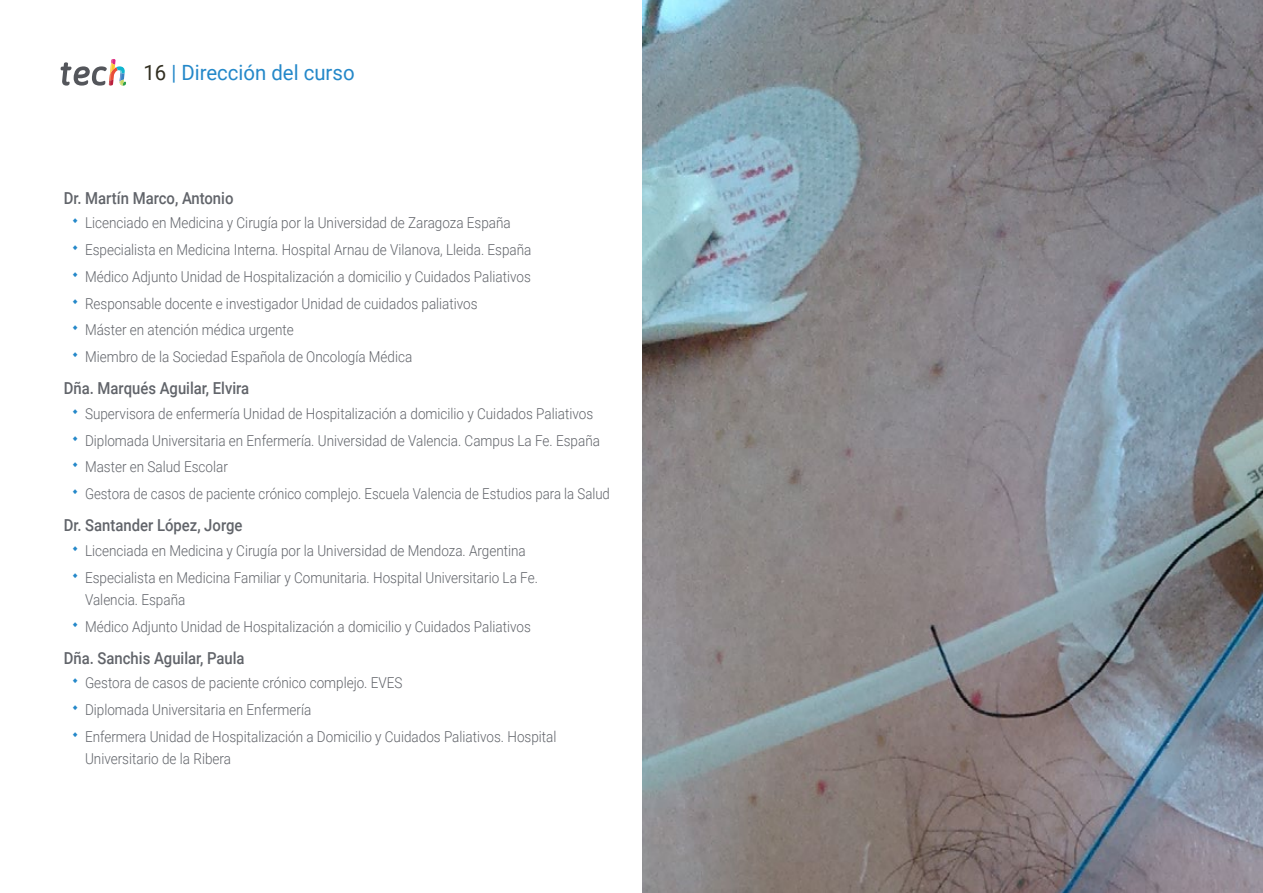
<style>
.page{position:relative;width:1263px;height:893px;background:#fff}
.page>*{position:absolute;margin:0;border:0;box-sizing:border-box;transform-origin:0 0}
.t1{font:21px "Roboto";color:#2488c9}
.t2{font:500 16.5px "Roboto";color:#61646a;scale:.9 1}
.t3{font:300 15px/26.7px "Roboto";color:#61646a;scale:.9 1}
.s1{color:#312e20}
</style>
<div class="page">
<img style="left:642px;top:0;width:621px;height:893px">
<svg style="left:61px;top:59px;width:65px;height:27px"></svg>
<h1 class="t1" style="left:144px;top:57px;width:213px"><span class="s1">16</span> | Dirección del curso</h1>
<p class="t2" style="left:64px;top:186px;width:190px">Dr. Martín Marco, Antonio</p>
<p class="t3" style="left:85px;top:209px;width:497px">Licenciado en Medicina y Cirugía por la Universidad de Zaragoza España Especialista en Medicina Interna. Hospital Arnau de Vilanova, Lleida. España Médico Adjunto Unidad de Hospitalización a domicilio y Cuidados Paliativos Responsable docente e investigador Unidad de cuidados paliativos<br>Máster en atención médica urgente<br>Miembro de la Sociedad Española de Oncología Médica</p>
<p class="t2" style="left:64px;top:377px;width:208px">Dña. Marqués Aguilar, Elvira</p>
<p class="t3" style="left:85px;top:400px;width:585px">Supervisora de enfermería Unidad de Hospitalización a domicilio y Cuidados Paliativos Diplomada Universitaria en Enfermería. Universidad de Valencia. Campus La Fe. España Master en Salud Escolar<br>Gestora de casos de paciente crónico complejo. Escuela Valencia de Estudios para la Salud</p>
<p class="t2" style="left:64px;top:514px;width:200px">Dr. Santander López, Jorge</p>
<p class="t3" style="left:85px;top:536px;width:505px">Licenciada en Medicina y Cirugía por la Universidad de Mendoza. Argentina<br>Especialista en Medicina Familiar y Comunitaria. Hospital Universitario La Fe.</p>
<p class="t3" style="left:85px;top:586px;width:497px">Valencia. España<br>Médico Adjunto Unidad de Hospitalización a domicilio y Cuidados Paliativos</p>
<p class="t2" style="left:64px;top:646px;width:202px">Dña. Sanchis Aguilar, Paula</p>
<p class="t3" style="left:85px;top:669px;width:525px">Gestora de casos de paciente crónico complejo. EVES<br>Diplomada Universitaria en Enfermería<br>Enfermera Unidad de Hospitalización a Domicilio y Cuidados Paliativos. Hospital</p>
<p class="t3" style="left:85px;top:745px;width:164px">Universitario de la Ribera</p>
</div>
